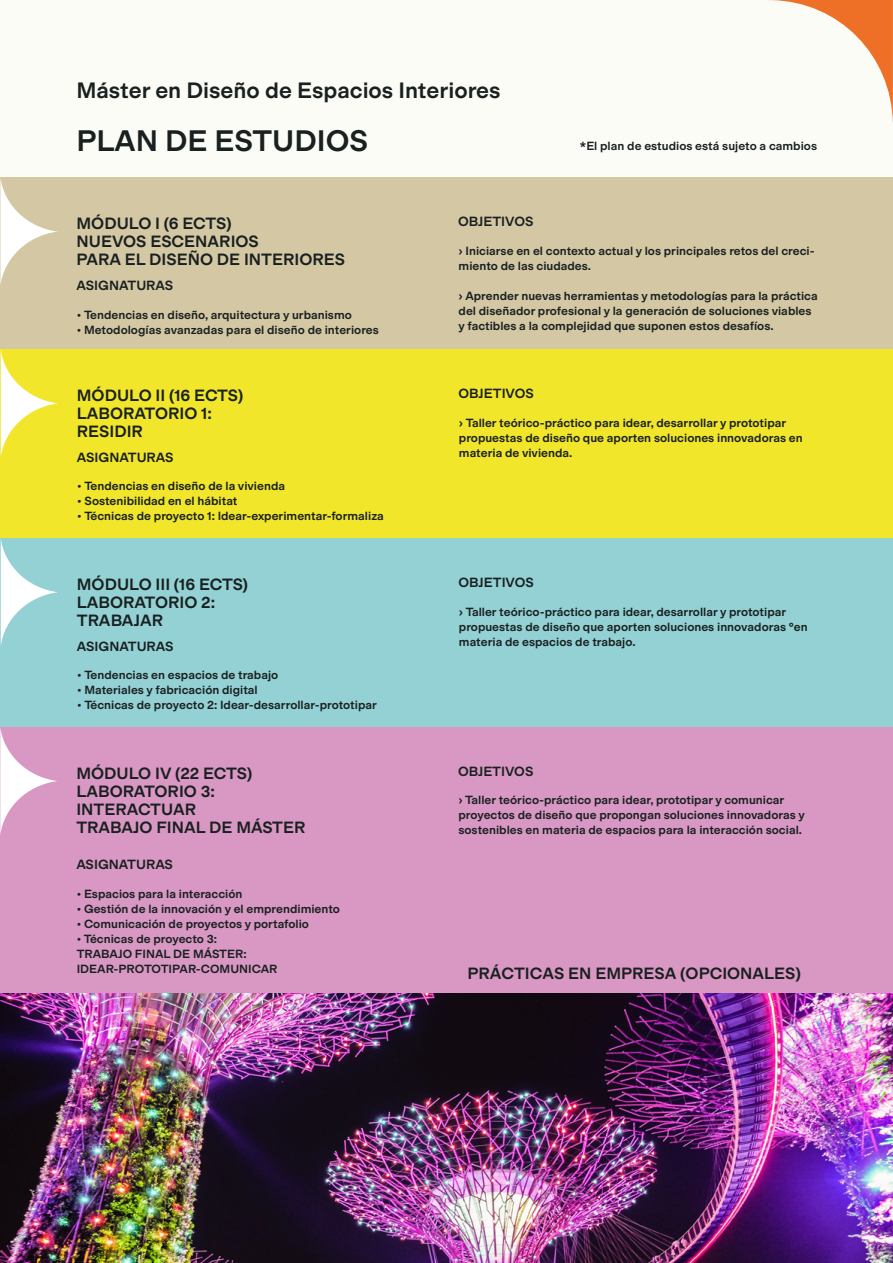
<style>
.page{position:relative;width:893px;height:1263px;background:#fff}
.page>*{position:absolute;margin:0;border:0;box-sizing:border-box;transform-origin:0 0}
.t1{font:500 30px "Modern Gothic";color:#192020}
.t2{font:500 22.5px "Modern Gothic";color:#192020}
.t3{font:500 16.5px/18px "Modern Gothic";color:#192020}
.t4{font:500 13.5px "Modern Gothic";color:#192020}
.t5{font:500 12px/15px "Modern Gothic";color:#192020}
</style>
<div class="page">
<div style="left:0;top:0;width:893px;height:1232px;background:#fcfcf7"></div>
<div style="left:0;top:178px;width:893px;height:171px;background:#d4c7a4"></div>
<div style="left:1px;top:349px;width:892px;height:189px;background:#f2e62b"></div>
<div style="left:1px;top:538px;width:892px;height:189px;background:#94d1d4"></div>
<div style="left:0;top:727px;width:893px;height:266px;background:#d898c3"></div>
<svg style="left:0;top:178px;width:57px;height:107px"></svg>
<svg style="left:1px;top:351px;width:57px;height:105px"></svg>
<svg style="left:1px;top:540px;width:57px;height:104px"></svg>
<svg style="left:0;top:728px;width:57px;height:106px"></svg>
<svg style="left:767px;top:0;width:126px;height:123px"></svg>
<img style="left:0;top:993px;width:893px;height:270px">
<h2 class="t2" style="left:77px;top:77px;width:426px">Máster en Diseño de Espacios Interiores</h2>
<h1 class="t1" style="left:77px;top:123px;width:293px">PLAN DE ESTUDIOS</h1>
<p class="t5" style="left:580px;top:138px;width:239px">*El plan de estudios está sujeto a cambios</p>
<h3 class="t3" style="left:77px;top:215px;width:270px">MÓDULO I (6 ECTS)<br>NUEVOS ESCENARIOS<br>PARA EL DISEÑO DE INTERIORES</h3>
<p class="t4" style="left:77px;top:277px;width:98px">ASIGNATURAS</p>
<p class="t5" style="left:77px;top:307px;width:277px">• Tendencias en diseño, arquitectura y urbanismo</p>
<p class="t5" style="left:77px;top:322px;width:304px">• Metodologías avanzadas para el diseño de interiores</p>
<h3 class="t3" style="left:77px;top:386px;width:168px">MÓDULO II (16 ECTS)<br>LABORATORIO 1:<br>RESIDIR</h3>
<p class="t4" style="left:77px;top:449px;width:98px">ASIGNATURAS</p>
<p class="t5" style="left:77px;top:479px;width:209px">• Tendencias en diseño de la vivienda</p>
<p class="t5" style="left:77px;top:494px;width:162px">• Sostenibilidad en el hábitat</p>
<p class="t5" style="left:77px;top:509px;width:308px">• Técnicas de proyecto 1: Idear-experimentar-formaliza</p>
<h3 class="t3" style="left:77px;top:575px;width:173px">MÓDULO III (16 ECTS)<br>LABORATORIO 2:<br>TRABAJAR</h3>
<p class="t4" style="left:77px;top:638px;width:98px">ASIGNATURAS</p>
<p class="t5" style="left:77px;top:668px;width:203px">• Tendencias en espacios de trabajo</p>
<p class="t5" style="left:77px;top:683px;width:182px">• Materiales y fabricación digital</p>
<p class="t5" style="left:77px;top:698px;width:301px">• Técnicas de proyecto 2: Idear-desarrollar-prototipar</p>
<h3 class="t3" style="left:76px;top:764px;width:231px">MÓDULO IV (22 ECTS)<br>LABORATORIO 3:<br>INTERACTUAR<br>TRABAJO FINAL DE MÁSTER</h3>
<p class="t4" style="left:76px;top:856px;width:98px">ASIGNATURAS</p>
<p class="t5" style="left:77px;top:886px;width:167px">• Espacios para la interacción</p>
<p class="t5" style="left:77px;top:901px;width:265px">• Gestión de la innovación y el emprendimiento</p>
<p class="t5" style="left:77px;top:916px;width:234px">• Comunicación de proyectos y portafolio</p>
<p class="t5" style="left:77px;top:931px;width:202px">• Técnicas de proyecto 3:<br>TRABAJO FINAL DE MÁSTER:<br>IDEAR-PROTOTIPAR-COMUNICAR</p>
<p class="t4" style="left:458px;top:214px;width:77px">OBJETIVOS</p>
<p class="t5" style="left:459px;top:243px;width:358px">› Iniciarse en el contexto actual y los principales retos del creci&shy;miento de las ciudades.</p>
<p class="t5" style="left:459px;top:288px;width:361px">› Aprender nuevas herramientas y metodologías para la práctica del diseñador profesional y la generación de soluciones viables y factibles a la complejidad que suponen estos desafíos.</p>
<p class="t4" style="left:459px;top:385px;width:77px">OBJETIVOS</p>
<p class="t5" style="left:459px;top:415px;width:345px">› Taller teórico-práctico para idear, desarrollar y prototipar propuestas de diseño que aporten soluciones innovadoras en materia de vivienda.</p>
<p class="t4" style="left:459px;top:574px;width:77px">OBJETIVOS</p>
<p class="t5" style="left:459px;top:604px;width:350px">› Taller teórico-práctico para idear, desarrollar y prototipar propuestas de diseño que aporten soluciones innovadoras ºen materia de espacios de trabajo.</p>
<p class="t4" style="left:458px;top:763px;width:77px">OBJETIVOS</p>
<p class="t5" style="left:458px;top:793px;width:348px">› Taller teórico-práctico para idear, prototipar y comunicar proyectos de diseño que propongan soluciones innovadoras y sostenibles en materia de espacios para la interacción social.</p>
<h3 class="t3" style="left:467px;top:964px;width:335px">PRÁCTICAS EN EMPRESA (OPCIONALES)</h3>
</div>
